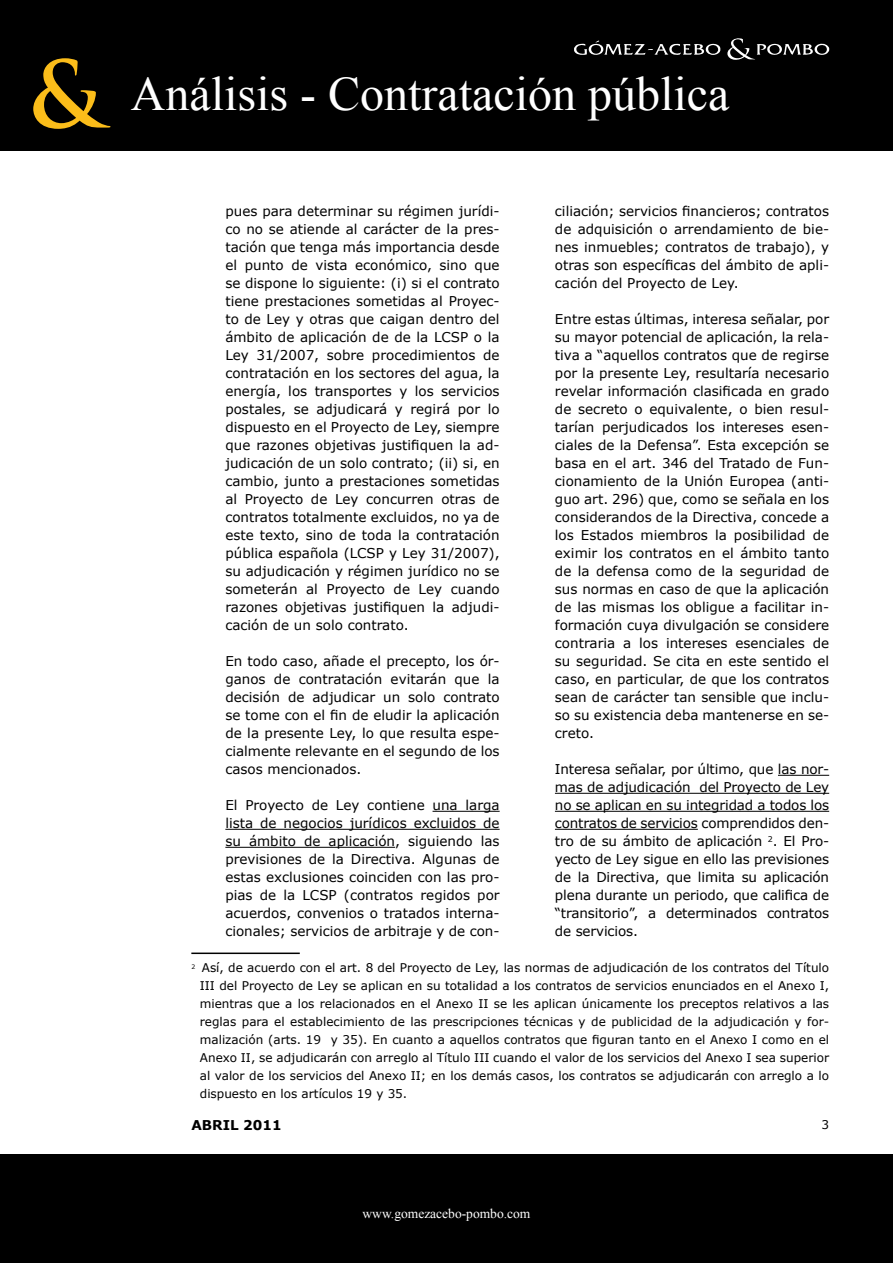
<style>
.page{position:relative;width:893px;height:1263px;background:#fff}
.page>*{position:absolute;margin:0;border:0;box-sizing:border-box;transform-origin:0 0}
.t1{font:700 90px "Trajan Pro";color:#fbbd1a}
.t2{font:48px "Times New Roman";color:#fff}
.Texto_normal{font:13.5px/18px "Verdana";color:#000;text-align:justify}
.t3{font:13.5px "Times New Roman";color:#fff}
.t4{font:700 13.5px "Verdana";color:#000}
.Pie_de_página{font:12px/18px "Verdana";color:#000;text-align:justify}
</style>
<div class="page">
<div style="left:0;top:0;width:893px;height:151px;background:#000"></div>
<div style="left:0;top:1154px;width:893px;height:109px;background:#000"></div>
<svg style="left:727px;top:38px;width:102px;height:22px"></svg>
<svg style="left:574px;top:41px;width:147px;height:14px"></svg>
<hr style="left:433px;top:811px;width:67px;height:1px;background:#000">
<hr style="left:225px;top:829px;width:275px;height:1px;background:#000">
<hr style="left:225px;top:847px;width:170px;height:1px;background:#000">
<hr style="left:778px;top:775px;width:51px;height:1px;background:#000">
<hr style="left:555px;top:793px;width:274px;height:1px;background:#000">
<hr style="left:555px;top:811px;width:274px;height:1px;background:#000">
<hr style="left:555px;top:829px;width:143px;height:1px;background:#000">
<hr style="left:191px;top:952px;width:109px;height:2px;background:#000">
<h1 class="t1" style="left:28px;top:39px;width:76px">&amp;</h1>
<h2 class="t2" style="left:131px;top:62px;width:600px">Análisis - Contratación pública</h2>
<p class="Texto_normal" style="left:555px;top:202px;width:276px">ciliación; servicios financieros; contratos de adquisición o arrendamiento de bie&shy;nes inmuebles; contratos de trabajo), y otras son específicas del ámbito de apli&shy;cación del Proyecto de Ley.</p>
<p class="Texto_normal" style="left:555px;top:310px;width:276px">Entre estas últimas, interesa señalar, por su mayor potencial de aplicación, la rela&shy;tiva a “aquellos contratos que de regirse por la presente Ley, resultaría necesario revelar información clasificada en grado de secreto o equivalente, o bien resul&shy;tarían perjudicados los intereses esen&shy;ciales de la Defensa”. Esta excepción se basa en el art. 346 del Tratado de Fun&shy;cionamiento de la Unión Europea (anti&shy;guo art. 296) que, como se señala en los considerandos de la Directiva, concede a los Estados miembros la posibilidad de eximir los contratos en el ámbito tanto de la defensa como de la seguridad de sus normas en caso de que la aplicación de las mismas los obligue a facilitar in&shy;formación cuya divulgación se considere contraria a los intereses esenciales de su seguridad. Se cita en este sentido el caso, en particular, de que los contratos sean de carácter tan sensible que inclu&shy;so su existencia deba mantenerse en se&shy;creto.</p>
<p class="Texto_normal" style="left:555px;top:760px;width:276px">Interesa señalar, por último, que las nor&shy;mas de adjudicación del Proyecto de Ley no se aplican en su integridad a todos los contratos de servicios comprendidos den&shy;tro de su ámbito de aplicación <sup>2</sup>. El Pro&shy;yecto de Ley sigue en ello las previsiones de la Directiva, que limita su aplicación plena durante un periodo, que califica de “transitorio”, a determinados contratos de servicios.</p>
<p class="Pie_de_página" style="left:200px;top:958px;width:631px;text-indent:-9px"><sup>2</sup> Así, de acuerdo con el art. 8 del Proyecto de Ley, las normas de adjudicación de los contratos del Título III del Proyecto de Ley se aplican en su totalidad a los contratos de servicios enunciados en el Anexo I, mientras que a los relacionados en el Anexo II se les aplican únicamente los preceptos relativos a las reglas para el establecimiento de las prescripciones técnicas y de publicidad de la adjudicación y for&shy;malización (arts. 19 y 35). En cuanto a aquellos contratos que figuran tanto en el Anexo I como en el Anexo II, se adjudicarán con arreglo al Título III cuando el valor de los servicios del Anexo I sea superior al valor de los servicios del Anexo II; en los demás casos, los contratos se adjudicarán con arreglo a lo dispuesto en los artículos 19 y 35.</p>
<p class="Texto_normal" style="left:225px;top:202px;width:276px">pues para determinar su régimen jurídi&shy;co no se atiende al carácter de la pres&shy;tación que tenga más importancia desde el punto de vista económico, sino que se dispone lo siguiente: (i) si el contrato tiene prestaciones sometidas al Proyec&shy;to de Ley y otras que caigan dentro del ámbito de aplicación de de la LCSP o la Ley 31/2007, sobre procedimientos de contratación en los sectores del agua, la energía, los transportes y los servicios postales, se adjudicará y regirá por lo dispuesto en el Proyecto de Ley, siempre que razones objetivas justifiquen la ad&shy;judicación de un solo contrato; (ii) si, en cambio, junto a prestaciones sometidas al Proyecto de Ley concurren otras de contratos totalmente excluidos, no ya de este texto, sino de toda la contratación pública española (LCSP y Ley 31/2007), su adjudicación y régimen jurídico no se someterán al Proyecto de Ley cuando razones objetivas justifiquen la adjudi&shy;cación de un solo contrato.</p>
<p class="Texto_normal" style="left:225px;top:652px;width:276px">En todo caso, añade el precepto, los ór&shy;ganos de contratación evitarán que la decisión de adjudicar un solo contrato se tome con el fin de eludir la aplicación de la presente Ley, lo que resulta espe&shy;cialmente relevante en el segundo de los casos mencionados.</p>
<p class="Texto_normal" style="left:225px;top:796px;width:276px">El Proyecto de Ley contiene una larga lista de negocios jurídicos excluidos de su ámbito de aplicación, siguiendo las previsiones de la Directiva. Algunas de estas exclusiones coinciden con las pro&shy;pias de la LCSP (contratos regidos por acuerdos, convenios o tratados interna&shy;cionales; servicios de arbitraje y de con-</p>
<p class="t4" style="left:191px;top:1116px;width:92px">ABRIL 2011</p>
<p class="Pie_de_página" style="left:822px;top:1115px;width:9px">3</p>
<p class="t3" style="left:363px;top:1204px;width:169px">www.gomezacebo-pombo.com</p>
</div>
